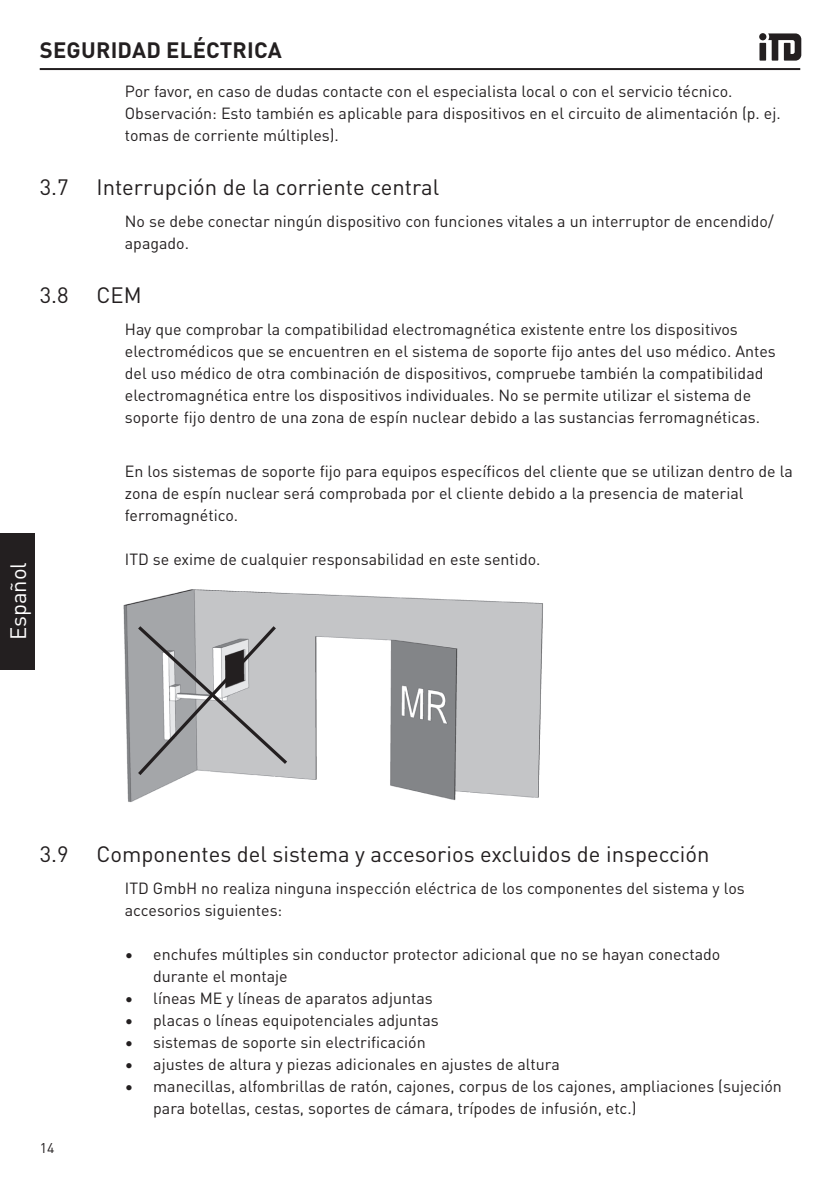
<style>
.page{position:relative;width:840px;height:1191px;background:#fff}
.page>*{position:absolute;margin:0;border:0;box-sizing:border-box;transform-origin:0 0}
.t1{font:22px "DINOT";color:#231f20}
.t2{font:700 22px "DINOT";letter-spacing:.01em;color:#231f20}
.t3{font:22px "DINOT";color:#fff}
.t4{font:16px/22px "DINOT";color:#231f20}
.t5{font:14px "DIN Pro";color:#231f20}
</style>
<div class="page">
<hr style="left:40px;top:68px;width:759px;height:2px;background:#231f20">
<div style="left:0;top:533px;width:34px;height:136px;background:#231f20"></div>
<svg style="left:759px;top:33px;width:41px;height:28px"></svg>
<img style="left:123px;top:589px;width:420px;height:213px">
<svg style="left:135px;top:623px;width:155px;height:155px"></svg>
<h1 class="t3" style="left:1px;top:640px;width:80px;rotate:-90deg">Español</h1>
<h1 class="t2" style="left:40px;top:33px;width:243px">SEGURIDAD ELÉCTRICA</h1>
<p class="t4" style="left:125px;top:79px;width:657px">Por favor, en caso de dudas contacte con el especialista local o con el servicio técnico.<br>Observación: Esto también es aplicable para dispositivos en el circuito de alimentación (p. ej. tomas de corriente múltiples).</p>
<h1 class="t1" style="left:40px;top:171px;width:30px">3.7</h1>
<h1 class="t1" style="left:96px;top:171px;width:344px">Interrupción de la corriente central</h1>
<p class="t4" style="left:125px;top:209px;width:650px">No se debe conectar ningún dispositivo con funciones vitales a un interruptor de encendido/ apagado.</p>
<h1 class="t1" style="left:40px;top:279px;width:30px">3.8</h1>
<h1 class="t1" style="left:96px;top:279px;width:47px">CEM</h1>
<p class="t4" style="left:125px;top:317px;width:652px">Hay que comprobar la compatibilidad electromagnética existente entre los dispositivos electromédicos que se encuentren en el sistema de soporte fijo antes del uso médico. Antes del uso médico de otra combinación de dispositivos, compruebe también la compatibilidad electromagnética entre los dispositivos individuales. No se permite utilizar el sistema de soporte fijo dentro de una zona de espín nuclear debido a las sustancias ferromagnéticas.</p>
<p class="t4" style="left:125px;top:459px;width:669px">En los sistemas de soporte fijo para equipos específicos del cliente que se utilizan dentro de la zona de espín nuclear será comprobada por el cliente debido a la presencia de material ferromagnético.</p>
<p class="t4" style="left:125px;top:547px;width:417px">ITD se exime de cualquier responsabilidad en este sentido.</p>
<h1 class="t1" style="left:40px;top:837px;width:30px">3.9</h1>
<h1 class="t1" style="left:96px;top:837px;width:614px">Componentes del sistema y accesorios excluidos de inspección</h1>
<p class="t4" style="left:125px;top:875px;width:621px">ITD GmbH no realiza ninguna inspección eléctrica de los componentes del sistema y los accesorios siguientes:</p>
<p class="t4" style="left:153px;top:941px;width:568px;text-indent:-28px">• enchufes múltiples sin conductor protector adicional que no se hayan conectado durante el montaje</p>
<p class="t4" style="left:125px;top:985px;width:309px">• líneas ME y líneas de aparatos adjuntas</p>
<p class="t4" style="left:125px;top:1007px;width:315px">• placas o líneas equipotenciales adjuntas</p>
<p class="t4" style="left:125px;top:1029px;width:302px">• sistemas de soporte sin electrificación</p>
<p class="t4" style="left:125px;top:1051px;width:436px">• ajustes de altura y piezas adicionales en ajustes de altura</p>
<p class="t4" style="left:153px;top:1073px;width:630px;text-indent:-28px">• manecillas, alfombrillas de ratón, cajones, corpus de los cajones, ampliaciones (sujeción para botellas, cestas, soportes de cámara, trípodes de infusión, etc.)</p>
<p class="t5" style="left:40px;top:1137px;width:16px">14</p>
</div>
